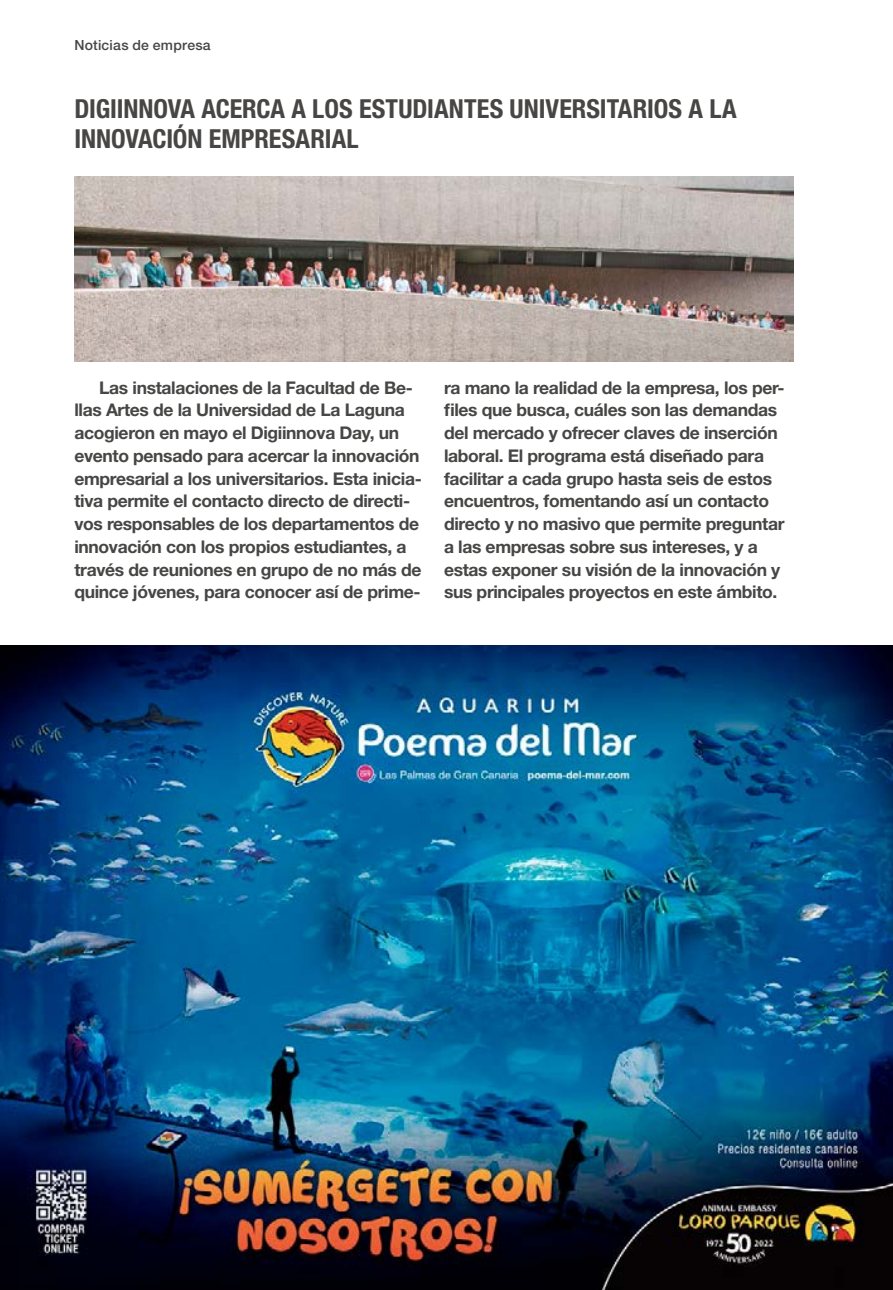
<style>
.page{position:relative;width:893px;height:1290px;background:#fff}
.page>*{position:absolute;margin:0;border:0;box-sizing:border-box;transform-origin:0 0}
.t1{font:700 condensed 26.25px/29.8px "Helvetica Neue LT Std";color:#474645}
.t2{font:700 17.5px/22.8px "Helvetica Neue LT Std";letter-spacing:-.02em;color:#474645}
.t3{font:500 14px "Helvetica Neue LT Std";letter-spacing:.015em;color:#474645}
</style>
<div class="page">
<img style="left:74px;top:176px;width:720px;height:186px">
<img style="left:0;top:645px;width:893px;height:645px">
<p class="t3" style="left:74px;top:36px;width:138px">Noticias de empresa</p>
<h1 class="t1" style="left:74px;top:93px;width:664px">DIGIINNOVA ACERCA A LOS ESTUDIANTES UNIVERSITARIOS A LA<br>INNOVACIÓN EMPRESARIAL</h1>
<p class="t2" style="left:74px;top:376px;width:349px;text-indent:25px">Las instalaciones de la Facultad de Be&shy;llas Artes de la Universidad de La Laguna acogieron en mayo el Digiinnova Day, un evento pensado para acercar la innovación empresarial a los universitarios. Esta inicia&shy;tiva permite el contacto directo de directi&shy;vos responsables de los departamentos de innovación con los propios estudiantes, a través de reuniones en grupo de no más de quince jóvenes, para conocer así de prime-</p>
<p class="t2" style="left:444px;top:376px;width:342px">ra mano la realidad de la empresa, los per&shy;files que busca, cuáles son las demandas del mercado y ofrecer claves de inserción laboral. El programa está diseñado para facilitar a cada grupo hasta seis de estos encuentros, fomentando así un contacto directo y no masivo que permite preguntar a las empresas sobre sus intereses, y a estas exponer su visión de la innovación y sus principales proyectos en este ámbito.</p>
</div>
